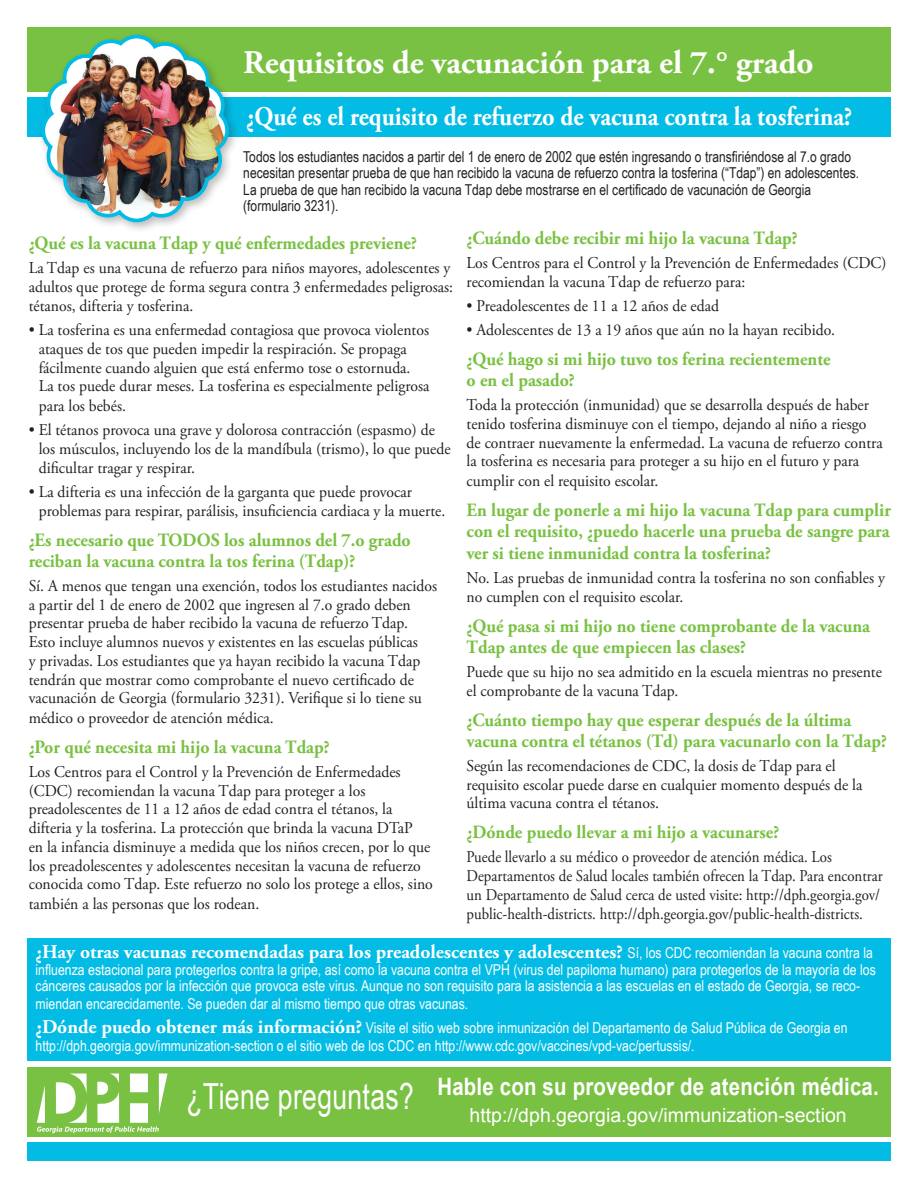
<style>
.page{position:relative;width:918px;height:1188px;background:#fff}
.page>*{position:absolute;margin:0;border:0;box-sizing:border-box;transform-origin:0 0}
.t1{font:700 33px "Adobe Garamond Pro";color:#fff}
.t2{font:700 27px "Adobe Garamond Pro";color:#fff;scale:.9 1}
.t3{font:700 24px "Arial";letter-spacing:.01em;color:#fff;scale:.85 1}
.t4{font:700 19.5px "Adobe Garamond Pro";color:#fff}
.t5{font:19.5px "Arial";color:#fff}
.t6{font:700 18.75px/21px "Adobe Garamond Pro";color:#79c142;scale:.95 1}
.t7{font:16.5px/18.9px "Adobe Garamond Pro";color:#231f20;scale:.95 1}
.t8{font:16.5px/18.8px "Adobe Garamond Pro";color:#231f20;scale:.9 1}
.t9{font:15px/16.5px "Arial Narrow";color:#fff}
.t10{font:15px/16.5px "Arial Narrow";color:#231f20}
.s1{font-family:"Arial Narrow";font-weight:400;font-size:15px}
.s2{font-family:"Adobe Garamond Pro";font-weight:700;font-size:19.5px}
.s3{font-family:"Arial Narrow";font-weight:400;font-size:36px}
</style>
<div class="page">
<div style="left:27px;top:98px;width:864px;height:39px;background:#02bce5"></div>
<div style="left:27px;top:27px;width:864px;height:65px;background:#79c142"></div>
<div style="left:27px;top:1067px;width:864px;height:69px;background:#79c142"></div>
<div style="left:27px;top:1142px;width:864px;height:19px;background:#02bce5"></div>
<div style="left:27px;top:939px;width:864px;height:122px;background:#02bce5"></div>
<svg style="left:37px;top:1074px;width:131px;height:59px"></svg>
<div style="left:37px;top:30px;width:203px;height:203px;background:#231f20;opacity:.3"></div>
<img style="left:40px;top:33px;width:191px;height:191px">
<p class="t1" style="left:243px;top:43px;width:572px">Requisitos de vacunación para el 7.° grado</p>
<p class="t2" style="left:246px;top:100px;width:675px">¿Qué es el requisito de refuerzo de vacuna contra la tosferina?</p>
<p class="t10" style="left:243px;top:147px;width:617px">Todos los estudiantes nacidos a partir del 1 de enero de 2002 que estén ingresando o transfiriéndose al 7.o grado necesitan presentar prueba de que han recibido la vacuna de refuerzo contra la tosferina (“Tdap”) en adolescentes.<br>La prueba de que han recibido la vacuna Tdap debe mostrarse en el certificado de vacunación de Georgia (formulario 3231).</p>
<p class="t6" style="left:29px;top:233px;width:410px">¿Qué es la vacuna Tdap y qué enfermedades previene?</p>
<p class="t7" style="left:29px;top:259px;width:448px">La Tdap es una vacuna de refuerzo para niños mayores, adolescentes y adultos que protege de forma segura contra 3 enfermedades peligrosas: tétanos, difteria y tosferina.</p>
<p class="t7" style="left:39px;top:321px;width:413px;text-indent:-10px">• La tosferina es una enfermedad contagiosa que provoca violentos ataques de tos que pueden impedir la respiración. Se propaga fácilmente cuando alguien que está enfermo tose o estornuda.<br>La tos puede durar meses. La tosferina es especialmente peligrosa para los bebés.</p>
<p class="t7" style="left:39px;top:421px;width:435px;text-indent:-10px">• El tétanos provoca una grave y dolorosa contracción (espasmo) de los músculos, incluyendo los de la mandíbula (trismo), lo que puede dificultar tragar y respirar.</p>
<p class="t7" style="left:39px;top:483px;width:430px;text-indent:-10px">• La difteria es una infección de la garganta que puede provocar problemas para respirar, parálisis, insuficiencia cardiaca y la muerte.</p>
<p class="t6" style="left:29px;top:530px;width:404px">¿Es necesario que TODOS los alumnos del 7.o grado reciban la vacuna contra la tos ferina (Tdap)?</p>
<p class="t7" style="left:29px;top:577px;width:431px">Sí. A menos que tengan una exención, todos los estudiantes nacidos a partir del 1 de enero de 2002 que ingresen al 7.o grado deben presentar prueba de haber recibido la vacuna de refuerzo Tdap.<br>Esto incluye alumnos nuevos y existentes en las escuelas públicas<br>y privadas. Los estudiantes que ya hayan recibido la vacuna Tdap tendrán que mostrar como comprobante el nuevo certificado de vacunación de Georgia (formulario 3231). Verifique si lo tiene su médico o proveedor de atención médica.</p>
<p class="t6" style="left:29px;top:737px;width:318px">¿Por qué necesita mi hijo la vacuna Tdap?</p>
<p class="t7" style="left:29px;top:763px;width:427px">Los Centros para el Control y la Prevención de Enfermedades (CDC) recomiendan la vacuna Tdap para proteger a los preadolescentes de 11 a 12 años de edad contra el tétanos, la difteria y la tosferina. La protección que brinda la vacuna DTaP<br>en la infancia disminuye a medida que los niños crecen, por lo que los preadolescentes y adolescentes necesitan la vacuna de refuerzo conocida como Tdap. Este refuerzo no solo los protege a ellos, sino también a las personas que los rodean.</p>
<p class="t6" style="left:467px;top:228px;width:350px">¿Cuándo debe recibir mi hijo la vacuna Tdap?</p>
<p class="t7" style="left:467px;top:254px;width:443px">Los Centros para el Control y la Prevención de Enfermedades (CDC) recomiendan la vacuna Tdap de refuerzo para:</p>
<p class="t7" style="left:467px;top:297px;width:267px">• Preadolescentes de 11 a 12 años de edad</p>
<p class="t7" style="left:467px;top:321px;width:389px">• Adolescentes de 13 a 19 años que aún no la hayan recibido.</p>
<p class="t6" style="left:467px;top:349px;width:385px">¿Qué hago si mi hijo tuvo tos ferina recientemente o en el pasado?</p>
<p class="t7" style="left:467px;top:396px;width:440px">Toda la protección (inmunidad) que se desarrolla después de haber tenido tosferina disminuye con el tiempo, dejando al niño a riesgo de contraer nuevamente la enfermedad. La vacuna de refuerzo contra la tosferina es necesaria para proteger a su hijo en el futuro y para cumplir con el requisito escolar.</p>
<p class="t6" style="left:467px;top:499px;width:448px;line-height:21.8px;text-align:justify">En lugar de ponerle a mi hijo la vacuna Tdap para cumplir con el requisito, ¿puedo hacerle una prueba de sangre para ver si tiene inmunidad contra la tosferina?</p>
<p class="t7" style="left:467px;top:569px;width:442px">No. Las pruebas de inmunidad contra la tosferina no son confiables y no cumplen con el requisito escolar.</p>
<p class="t6" style="left:467px;top:616px;width:426px">¿Qué pasa si mi hijo no tiene comprobante de la vacuna<br>Tdap antes de que empiecen las clases?</p>
<p class="t7" style="left:467px;top:663px;width:439px">Puede que su hijo no sea admitido en la escuela mientras no presente el comprobante de la vacuna Tdap.</p>
<p class="t6" style="left:467px;top:710px;width:444px">¿Cuánto tiempo hay que esperar después de la última vacuna contra el tétanos (Td) para vacunarlo con la Tdap?</p>
<p class="t7" style="left:467px;top:757px;width:418px">Según las recomendaciones de CDC, la dosis de Tdap para el requisito escolar puede darse en cualquier momento después de la última vacuna contra el tétanos.</p>
<p class="t6" style="left:467px;top:822px;width:331px">¿Dónde puedo llevar a mi hijo a vacunarse?</p>
<p class="t8" style="left:467px;top:848px;width:464px">Puede llevarlo a su médico o proveedor de atención médica. Los Departamentos de Salud locales también ofrecen la Tdap. Para encontrar un Departamento de Salud cerca de usted visite: http://dph.georgia.gov/ public-health-districts. http://dph.georgia.gov/public-health-districts.</p>
<p class="t4" style="left:36px;top:941px;width:839px">¿Hay otras vacunas recomendadas para los preadolescentes y adolescentes? <span class="s1">Sí, los CDC recomiendan la vacuna contra la</span></p>
<p class="t9" style="left:36px;top:961px;width:842px">influenza estacional para protegerlos contra la gripe, así como la vacuna contra el VPH (virus del papiloma humano) para protegerlos de la mayoría de los cánceres causados por la infección que provoca este virus. Aunque no son requisito para la asistencia a las escuelas en el estado de Georgia, se reco-</p>
<p class="t9" style="left:36px;top:992px;width:814px;line-height:24px">miendan encarecidamente. Se pueden dar al mismo tiempo que otras vacunas.<br><span class="s2">¿Dónde puedo obtener más información?</span> Visite el sitio web sobre inmunización del Departamento de Salud Pública de Georgia en</p>
<p class="t9" style="left:36px;top:1037px;width:661px">http://dph.georgia.gov/immunization-section o el sitio web de los CDC en http://www.cdc.gov/vaccines/vpd-vac/pertussis/.</p>
<p class="t3" style="left:186px;top:1071px;width:816px"><span class="s3">¿Tiene preguntas?</span> Hable con su proveedor de atención médica.</p>
<p class="t5" style="left:470px;top:1103px;width:379px">http://dph.georgia.gov/immunization-section</p>
</div>
